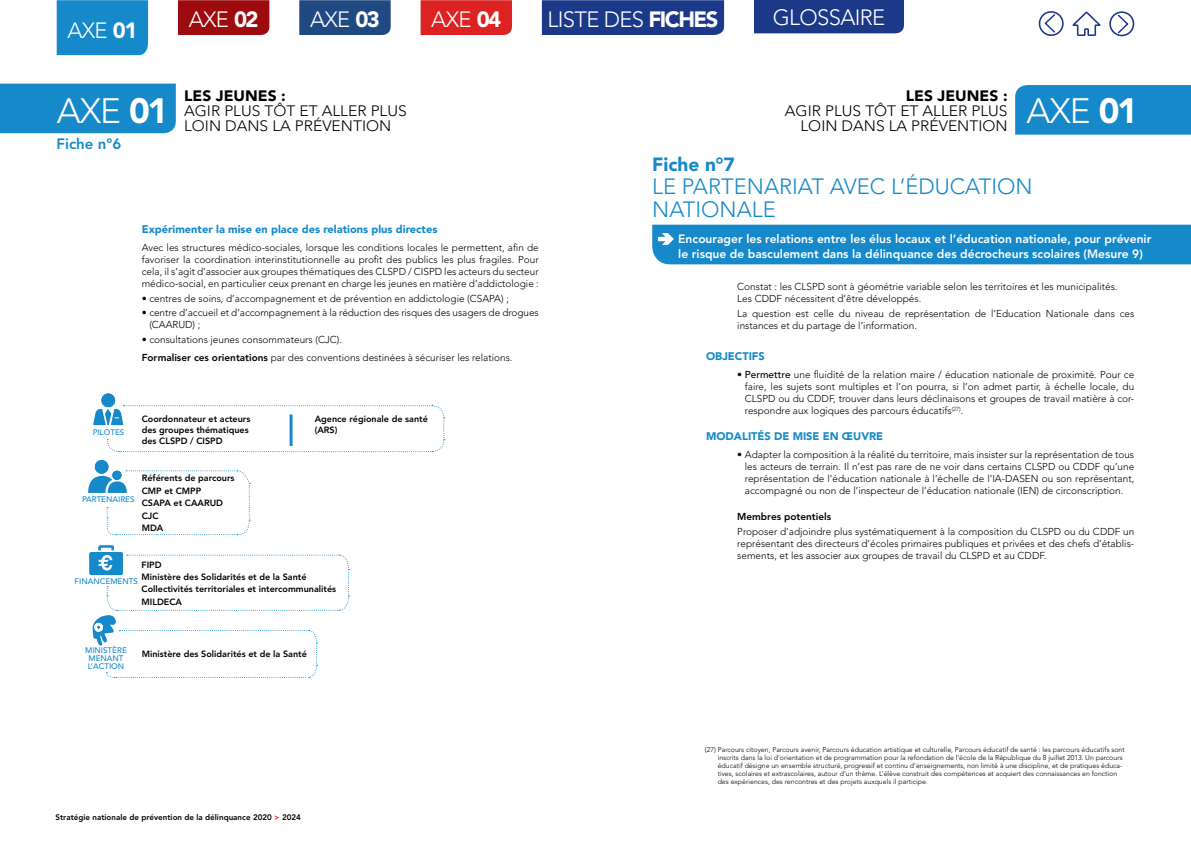
<style>
.page{position:relative;width:1191px;height:842px;background:#fff}
.page>*{position:absolute;margin:0;border:0;box-sizing:border-box;transform-origin:0 0}
.t1{font:300 35px "Avenir";letter-spacing:-.03em;color:#fff}
.t2{font:300 22px "Avenir";letter-spacing:-.03em;color:#fff}
.t3{font:300 22px/23px "Avenir";color:#1689ca}
.t4{font:900 19px "Avenir";color:#1689ca}
.t5{font:300 15px/15px "Avenir";color:#000;text-align:right;scale:1.04 1}
.t6{font:900 15px "Avenir";color:#000;scale:1.04 1}
.t7{font:800 15px "Avenir";color:#1689ca}
.t8{font:800 12px/15px "Avenir";color:#fff}
.t9{font:900 11px "Avenir";color:#1689ca}
.t10{font:300 10px/12px "Avenir";color:#000}
.t11{font:800 10px "Avenir";color:#000}
.t12{font:800 9px/12.4px "Avenir";color:#000}
.t13{font:800 8px "Avenir";color:#000}
.t14{font:500 8px/8px "Avenir";color:#1689ca;text-align:center}
.t15{font:300 7px/8px "Avenir";color:#000}
.s1{font-weight:900}
.s2{font-weight:800}
.s3{color:#dd2321}
.s4{font-weight:500}
</style>
<div class="page">
<div style="left:1015px;top:85px;width:176px;height:50px;background:#1689ca"></div>
<div style="left:0;top:84px;width:176px;height:49px;background:#1689ca"></div>
<div style="left:101px;top:393px;width:14px;height:14px;background:#1689ca;border-radius:7px"></div>
<svg style="left:93px;top:405px;width:352px;height:48px"></svg>
<div style="left:95px;top:460px;width:13px;height:14px;background:#1689ca;border-radius:7px"></div>
<svg style="left:88px;top:470px;width:162px;height:66px"></svg>
<svg style="left:89px;top:545px;width:260px;height:133px"></svg>
<div style="left:652px;top:225px;width:539px;height:39px;background:#1689ca"></div>
<div style="left:1038px;top:11px;width:25px;height:25px;border:2px solid #1b3889;border-radius:50%"></div>
<svg style="left:1043px;top:13px;width:13px;height:21px"></svg>
<svg style="left:1072px;top:12px;width:28px;height:24px"></svg>
<div style="left:1109px;top:11px;width:25px;height:25px;border:2px solid #1b3889;border-radius:50%"></div>
<svg style="left:1116px;top:13px;width:13px;height:22px"></svg>
<div style="left:57px;top:0;width:91px;height:55px;background:#1689ca"></div>
<div style="left:178px;top:0;width:91px;height:35px;background:#9e0b0f"></div>
<div style="left:299px;top:0;width:92px;height:35px;background:#204982"></div>
<div style="left:420px;top:0;width:92px;height:35px;background:#dd2321"></div>
<div style="left:542px;top:0;width:182px;height:35px;background:#1b3889"></div>
<div style="left:754px;top:0;width:150px;height:33px;background:#1b3889"></div>
<h2 class="t2" style="left:67px;top:17px;width:71px">Axe <span class="s1">01</span></h2>
<h1 class="t1" style="left:57px;top:91px;width:113px">Axe <span class="s1">01</span></h1>
<h3 class="t7" style="left:57px;top:135px;width:66px">Fiche n°6</h3>
<h2 class="t2" style="left:189px;top:6px;width:71px">Axe <span class="s1">02</span></h2>
<h2 class="t2" style="left:310px;top:6px;width:71px">Axe <span class="s1">03</span></h2>
<h2 class="t2" style="left:431px;top:6px;width:71px">Axe <span class="s1">04</span></h2>
<h2 class="t2" style="left:547px;top:6px;width:173px">LI STE DE S <span class="s1">FICHES</span></h2>
<h2 class="t2" style="left:772px;top:5px;width:114px">glossaire</h2>
<h3 class="t6" style="left:184px;top:86px;width:99px">Les jeunes :</h3>
<h3 class="t5" style="left:184px;top:103px;width:216px">agir plus tôt et aller plus</h3>
<h3 class="t5" style="left:184px;top:118px;width:201px">loin dans la prévention</h3>
<h3 class="t6" style="left:906px;top:86px;width:99px">Les jeunes :</h3>
<h3 class="t5" style="left:785px;top:103px;width:216px">agir plus tôt et aller plus loin dans la prévention</h3>
<h1 class="t1" style="left:1026px;top:91px;width:113px">Axe <span class="s1">01</span></h1>
<h3 class="t4" style="left:652px;top:153px;width:84px">Fiche n°7</h3>
<h2 class="t3" style="left:652px;top:175px;width:382px">Le partenariat avec l’éducation nationale</h2>
<p class="t9" style="left:142px;top:223px;width:297px">Expérimenter la mise en place des relations plus directes</p>
<p class="t10" style="left:142px;top:241px;width:398px;text-align:justify">Avec les structures médico-sociales, lorsque les conditions locales le permettent, afin de favoriser la coordination interinstitutionnelle au profit des publics les plus fragiles. Pour cela, il s’agit d’associer aux groupes thématiques des CLSPD / CISPD les acteurs du secteur médico-social, en particulier ceux prenant en charge les jeunes en matière d’addictologie :</p>
<p class="t10" style="left:142px;top:292px;width:369px">• centres de soins, d’accompagnement et de prévention en addictologie (CSAPA) ;</p>
<p class="t10" style="left:149px;top:307px;width:391px;text-indent:-8px">• centre d’accueil et d’accompagnement à la réduction des risques des usagers de drogues (CAARUD</p>
<p class="t10" style="left:193px;top:319px;width:9px">);</p>
<p class="t10" style="left:142px;top:331px;width:372px;line-height:17.7px">• consultations jeunes consommateurs (CJC).<br><span class="s2">Formaliser ces orientations</span> par des conventions destinées à sécuriser les relations.</p>
<p class="t14" style="left:93px;top:428px;width:33px">PILOTES</p>
<p class="t12" style="left:142px;top:412px;width:110px">Coordonnateur et acteurs</p>
<p class="t12" style="left:315px;top:412px;width:115px">Agence régionale de santé</p>
<p class="t12" style="left:142px;top:423px;width:108px">des groupes thématiques</p>
<p class="t12" style="left:315px;top:423px;width:10px">(ARS</p>
<p class="t12" style="left:335px;top:423px;width:4px">)</p>
<p class="t12" style="left:142px;top:434px;width:24px">des CLSPD</p>
<p class="t12" style="left:190px;top:434px;width:13px">/ CISPD</p>
<p class="t12" style="left:142px;top:472px;width:94px">Référents de parcours<br>CMP et CMPP<br>CSAPA</p>
<p class="t14" style="left:82px;top:495px;width:54px">PARTENAIRES</p>
<p class="t12" style="left:173px;top:497px;width:19px">et CAARUD</p>
<p class="t12" style="left:142px;top:509px;width:18px">CJC<br>MDA</p>
<p class="t12" style="left:141px;top:558px;width:196px">FIPD<br>Ministère des Solidarités et de la Santé<br>Collectivités territoriales et intercommunalités<br>MILDECA</p>
<p class="t14" style="left:75px;top:578px;width:65px">FINANCEMENTS</p>
<p class="t14" style="left:85px;top:646px;width:43px">MINISTèRE<br>MENANT<br>L’ACTION</p>
<p class="t12" style="left:142px;top:648px;width:167px">Ministère des Solidarités et de la Santé</p>
<p class="t13" style="left:56px;top:812px;width:247px">Stratégie nationale de prévention de la délinquance 2020 <span class="s3">&gt;</span> 2024</p>
<p class="t8" style="left:678px;top:231px;width:474px">Encourager les relations entre les élus locaux et l’éducation nationale, pour prévenir le risque de basculement dans la délinquance des décrocheurs scolaires (Mesure 9)</p>
<p class="t10" style="left:737px;top:281px;width:382px">Constat : les CLSPD sont à géométrie variable selon les territoires et les municipalités.<br>Les CDD</p>
<p class="t10" style="left:737px;top:291px;width:398px;line-height:14.8px;text-indent:39px">F nécessitent d’être développés.<br>La question est celle du niveau de représentation de l’Education N ationale dans ces</p>
<p class="t10" style="left:737px;top:319px;width:181px">instances et du partage de l’information.</p>
<p class="t9" style="left:706px;top:350px;width:8px">OBJE</p>
<p class="t9" style="left:735px;top:350px;width:31px">CTI FS</p>
<p class="t10" style="left:745px;top:368px;width:391px;text-align:justify;text-indent:-8px">• <span class="s4">Permettre</span> une fluidité de la relation maire / éducation nationale de proximité. Pour ce faire, les sujets sont multiples et l’on pourra, si l’on admet partir, à échelle locale, du CLSPD ou du CDD</p>
<p class="t10" style="left:745px;top:392px;width:391px;text-indent:84px">F, trouver dans leurs déclinaisons et groupes de travail matière à cor&shy;respondre aux logiques des parcours éducatifs<sup>(27)</sup>.</p>
<p class="t9" style="left:706px;top:429px;width:9px">MODALITÉ</p>
<p class="t9" style="left:764px;top:429px;width:97px">S DE MISEEN ŒUVRE</p>
<p class="t10" style="left:745px;top:448px;width:391px;text-indent:-8px">• Adapter la composition à la réalité du territoire, mais insister sur la représentation de tous les acteurs de terrain. I l n’est pas rare de ne voir dans certains CLSPD ou CDD</p>
<p class="t10" style="left:745px;top:460px;width:391px;text-align:justify;text-indent:350px">F qu’une représentation de l’éducation nationale à l’échelle de l’IA-DASEN ou son représentant, accompagné ou non de l’inspecteur de l’éducation nationale (IEN) de circonscription.</p>
<p class="t11" style="left:737px;top:510px;width:95px">Membres potentiels</p>
<p class="t10" style="left:737px;top:525px;width:364px">Proposer d’adjoindre plus systématiquement à la composition du CLSPD ou du CDD</p>
<p class="t10" style="left:737px;top:525px;width:398px;text-align:justify;text-indent:377px">F un représentant des directeurs d’écoles primaires publiques et privées et des chefs d’établis&shy;sements, et les associer aux groupes de travail du CLSPD et au CDD</p>
<p class="t10" style="left:1039px;top:549px;width:8px">F.</p>
<p class="t15" style="left:717px;top:746px;width:408px;text-indent:-13px">(27) Parcours citoyen, Parcours avenir, Parcours éducation artistique et culturelle, Parcours éducatif de santé : les parcours éducatifs sont inscrits dans la loi d’orientation et de programmation pour la refondation de l’école de la République du 8 juillet 2013. U n parcours éducatif désigne un ensemble structuré, progressif et continu d’enseignements, non limité à une discipline, et de pratiques éduca&shy;tives, scolaires et extrascolaires, autour d’un thème. L’élève construit des compétences et acquiert des connaissances en fonction des expériences, des rencontres et des projets auxquels il participe.</p>
</div>
